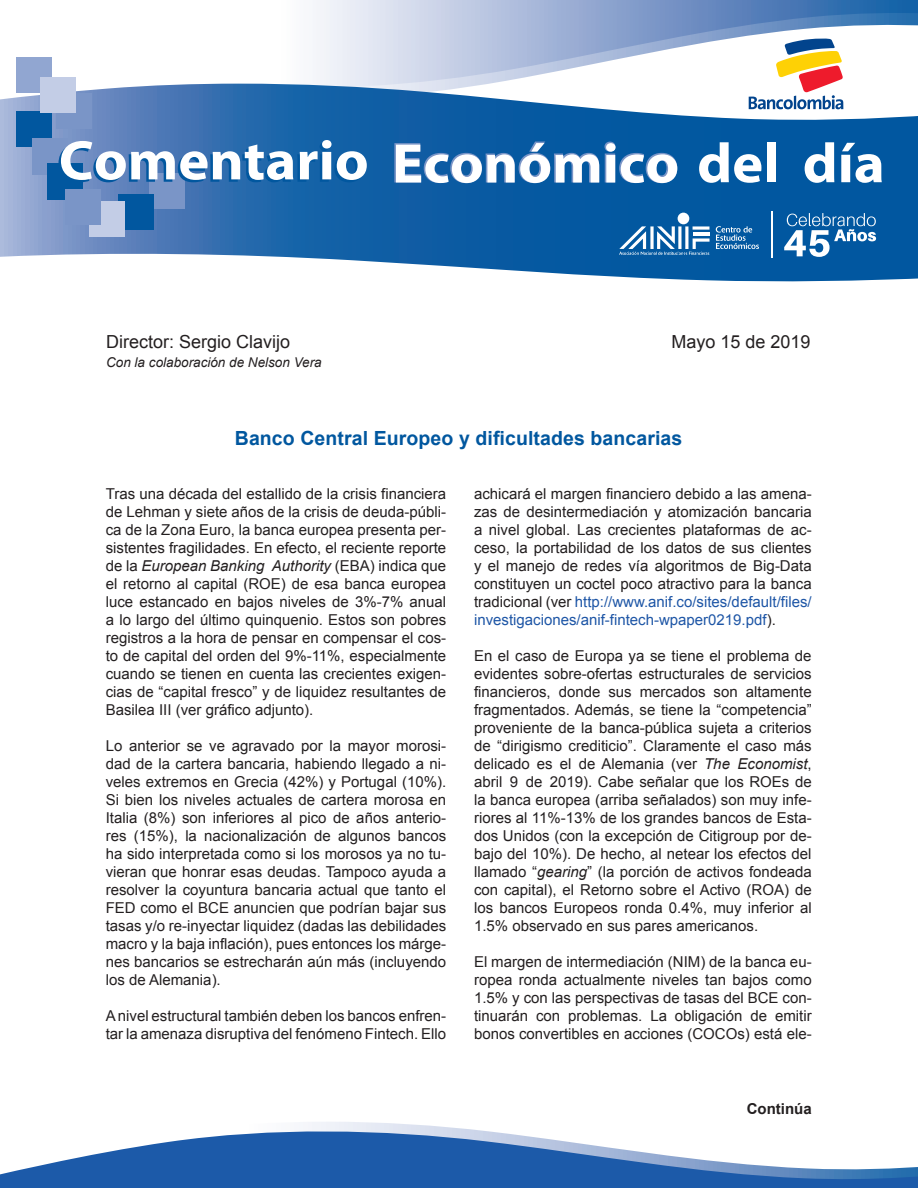
<style>
.page{position:relative;width:918px;height:1188px;background:#fff}
.page>*{position:absolute;margin:0;border:0;box-sizing:border-box;transform-origin:0 0}
.t1{font:700 19.5px "Arial";letter-spacing:.005em;color:#01579f}
.t2{font:18px "Arial";color:#231f20}
.t3{font:15px/18px "Arial";color:#231f20;text-align:justify}
.t4{font:700 15px "Arial";color:#231f20}
.t5{font:italic 13.5px "Arial";color:#231f20}
.s1{font-style:italic}
.s2{font-style:italic;color:#fff}
.s3{color:#1e56a6}
.s4{color:#fff}
</style>
<div class="page">
<svg style="left:207px;top:0;width:711px;height:84px"></svg>
<svg style="left:0;top:84px;width:844px;height:26px"></svg>
<svg style="left:0;top:110px;width:918px;height:172px;background:#3b79b4"></svg>
<svg style="left:308px;top:1122px;width:134px;height:5px"></svg>
<div style="left:149px;top:173px;width:36px;height:36px;background:#7a95c7"></div>
<div style="left:56px;top:93px;width:36px;height:36px;background:#7a95c7"></div>
<div style="left:16px;top:57px;width:36px;height:36px;background:#91a6d1"></div>
<div style="left:16px;top:111px;width:36px;height:36px;background:#01579f"></div>
<div style="left:32px;top:138px;width:36px;height:36px;background:#7a95c7"></div>
<div style="left:47px;top:164px;width:36px;height:36px;background:#01579f"></div>
<div style="left:118px;top:194px;width:36px;height:36px;background:#01579f"></div>
<div style="left:89px;top:201px;width:36px;height:36px;background:#c3cde6"></div>
<div style="left:40px;top:77px;width:36px;height:36px;background:#c3cde6"></div>
<div style="left:65px;top:189px;width:36px;height:36px;background:#7a95c7"></div>
<svg style="left:58px;top:140px;width:309px;height:42px"></svg>
<svg style="left:394px;top:140px;width:284px;height:44px"></svg>
<div style="left:767px;top:145px;width:9px;height:40px;background:#01579f"></div>
<svg style="left:699px;top:142px;width:62px;height:44px"></svg>
<div style="left:767px;top:142px;width:9px;height:40px;background:#fff"></div>
<svg style="left:805px;top:142px;width:29px;height:44px"></svg>
<svg style="left:841px;top:143px;width:41px;height:43px"></svg>
<svg style="left:0;top:1127px;width:918px;height:61px;fill:#1c5aa9"></svg>
<svg style="left:749px;top:36px;width:97px;height:73px"></svg>
<svg style="left:784px;top:213px;width:92px;height:44px"></svg>
<hr style="left:772px;top:211px;width:1px;height:47px;background:#fff">
<svg style="left:716px;top:226px;width:43px;height:23px"></svg>
<div style="left:678px;top:213px;width:11px;height:11px;background:#fff;border-radius:50%"></div>
<svg style="left:619px;top:226px;width:91px;height:29px"></svg>
<svg style="left:678px;top:226px;width:4px;height:23px"></svg>
<hr style="left:685px;top:226px;width:3px;height:23px;background:#fff">
<p class="t2" style="left:106px;top:330px;width:186px">Director: Sergio Clavijo</p>
<p class="t5" style="left:106px;top:354px;width:217px">Con la colaboración de Nelson Vera</p>
<p class="t2" style="left:671px;top:330px;width:141px">Mayo 15 de 2019</p>
<h1 class="t1" style="left:235px;top:426px;width:449px">Banco Central Europeo y dificultades bancarias</h1>
<p class="t3" style="left:106px;top:485px;width:342px">Tras una década del estallido de la crisis financiera de Lehman y siete años de la crisis de deuda-públi&shy;ca de la Zona Euro, la banca europea presenta per&shy;sistentes fragilidades. En efecto, el reciente reporte de la <span class="s1">European Banking</span><span class="s2">x</span><span class="s1">Authority</span> (EBA) indica que el retorno al capital (ROE) de esa banca europea luce estancado en bajos niveles de 3%-7% anual a lo largo del último quinquenio. Estos son pobres registros a la hora de pensar en compensar el cos&shy;to de capital del orden del 9%-11%, especialmente cuando se tienen en cuenta las crecientes exigen&shy;cias de “capital fresco” y de liquidez resultantes de Basilea III (ver gráfico adjunto).</p>
<p class="t3" style="left:106px;top:737px;width:342px">Lo anterior se ve agravado por la mayor morosi&shy;dad de la cartera bancaria, habiendo llegado a ni&shy;veles extremos en Grecia (42%) y Portugal (10%).<br>Si bien los niveles actuales de cartera morosa en Italia (8%) son inferiores al pico de años anterio&shy;res (15%), la nacionalización de algunos bancos ha sido interpretada como si los morosos ya no tu&shy;vieran que honrar esas deudas. Tampoco ayuda a resolver la coyuntura bancaria actual que tanto el FED como el BCE anuncien que podrían bajar sus tasas y/o re-inyectar liquidez (dadas las debilidades macro y la baja inflación), pues entonces los márge&shy;nes bancarios se estrecharán aún más (incluyendo los de Alemania).</p>
<p class="t3" style="left:106px;top:1007px;width:342px">A nivel estructural también deben los bancos enfren&shy;tar la amenaza disruptiva del fenómeno Fintech. Ello</p>
<p class="t3" style="left:474px;top:485px;width:339px">achicará el margen financiero debido a las amena&shy;zas de desintermediación y atomización bancaria a nivel global. Las crecientes plataformas de ac&shy;ceso, la portabilidad de los datos de sus clientes y el manejo de redes vía algoritmos de Big-Data constituyen un coctel poco atractivo para la banca tradicional (ver <span class="s3">http://www.anif.co/sites/default/files/ investigaciones/anif-fintech-wpaper0219.pdf</span>).</p>
<p class="t3" style="left:474px;top:647px;width:339px">En el caso de Europa ya se tiene el problema de evidentes sobre-ofertas estructurales de servicios financieros, donde sus mercados son altamente fragmentados. Además, se tiene la “competencia” proveniente de la banca-pública sujeta a criterios de “dirigismo crediticio”. Claramente el caso más delicado es el de Alemania (ver <span class="s1">The</span><span class="s2">x</span><span class="s1">Economist</span>, abril<span class="s4">x</span>9<span class="s4">x</span>de<span class="s4">x</span>2019). Cabe señalar que los ROEs de la banca europea (arriba señalados) son muy infe&shy;riores al 11%-13% de los grandes bancos de Esta&shy;dos Unidos (con la excepción de Citigroup por de&shy;bajo del 10%). De hecho, al netear los efectos del llamado “<span class="s1">gearing</span>” (la porción de activos fondeada con capital), el Retorno sobre el Activo (ROA) de los bancos Europeos ronda 0.4%, muy inferior al 1.5% observado en sus pares americanos.</p>
<p class="t3" style="left:474px;top:953px;width:339px">El margen de intermediación (NIM) de la banca eu&shy;ropea ronda actualmente niveles tan bajos como 1.5% y con las perspectivas de tasas del BCE con&shy;tinuarán con problemas. La obligación de emitir bonos convertibles en acciones (COCOs) está ele-</p>
<p class="t4" style="left:747px;top:1099px;width:66px">Continúa</p>
</div>
